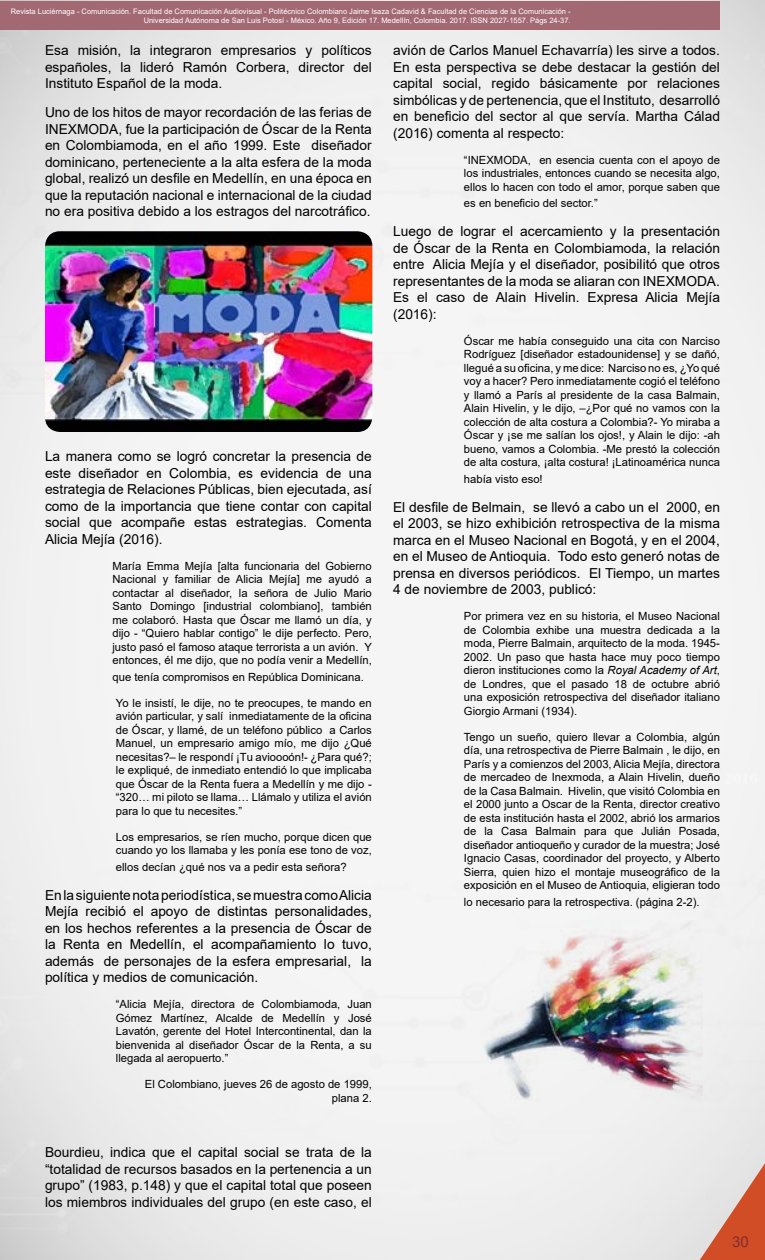
<style>
.page{position:relative;width:765px;height:1260px;background:#fff}
.page>*{position:absolute;margin:0;border:0;box-sizing:border-box;transform-origin:0 0}
.t1{font:15px "Arial";color:#812c2d}
.t2{font:13.75px/16.5px "Arial";color:#000;text-align:justify}
.t3{font:11.25px/13.5px "Arial";color:#000;text-align:justify}
.t4{font:7.5px/9px "Arial";color:#fff;text-align:right}
.s1{font-style:italic}
</style>
<div class="page">
<img style="left:0;top:0;width:765px;height:1260px">
<div style="left:1px;top:1px;width:719px;height:28px;background:#a36973"></div>
<svg style="left:683px;top:1132px;width:82px;height:128px;background:#dfb8ac"></svg>
<img style="left:45px;top:231px;width:327px;height:201px">
<img style="left:461px;top:921px;width:241px;height:190px">
<p class="t4" style="left:11px;top:6px;width:561px">Revista Luciérnaga - Comunicación. Facultad de Comunicación Audiovisual - Politécnico Colombiano Jaime Isaza Cadavid &amp; Facultad de Ciencias de la Comunicación -<br>Universidad Autónoma de San Luis Potosí - México. Año 9, Edición 17. Medellín, Colombia. 2017. ISSN 2027-1557. Págs 24-37.</p>
<p class="t2" style="left:45px;top:42px;width:328px">Esa misión, la integraron empresarios y políticos españoles, la lideró Ramón Corbera, director del Instituto Español de la moda.</p>
<p class="t2" style="left:45px;top:104px;width:328px">Uno de los hitos de mayor recordación de las ferias de INEXMODA, fue la participación de Óscar de la Renta en Colombiamoda, en el año 1999. Este diseñador dominicano, perteneciente a la alta esfera de la moda global, realizó un desfile en Medellín, en una época en que la reputación nacional e internacional de la ciudad no era positiva debido a los estragos del narcotráfico.</p>
<p class="t2" style="left:45px;top:448px;width:328px">La manera como se logró concretar la presencia de este diseñador en Colombia, es evidencia de una estrategia de Relaciones Públicas, bien ejecutada, así como de la importancia que tiene contar con capital social que acompañe estas estrategias. Comenta Alicia Mejía (2016).</p>
<p class="t3" style="left:112px;top:559px;width:261px">María Emma Mejía [alta funcionaria del Gobierno Nacional y familiar de Alicia Mejía] me ayudó a contactar al diseñador, la señora de Julio Mario Santo Domingo [industrial colombiano], también me colaboró. Hasta que Óscar me llamó un día, y dijo - “Quiero hablar contigo” le dije perfecto. Pero, justo pasó el famoso ataque terrorista a un avión. Y entonces, él me dijo, que no podía venir a Medellín,</p>
<p class="t3" style="left:112px;top:670px;width:253px">que tenía compromisos en República Dominicana.</p>
<p class="t3" style="left:116px;top:696px;width:257px">Yo le insistí, le dije, no te preocupes, te mando en avión particular, y salí inmediatamente de la oficina de Óscar, y llamé, de un teléfono público a Carlos Manuel, un empresario amigo mío, me dijo ¿Qué necesitas?– le respondí ¡Tu avioooón!- ¿Para qué?; le expliqué, de inmediato entendió lo que implicaba que Óscar de la Renta fuera a Medellín y me dijo - “320… mi piloto se llama… Llámalo y utiliza el avión para lo que tu necesites.”</p>
<p class="t3" style="left:116px;top:830px;width:258px">Los empresarios, se ríen mucho, porque dicen que cuando yo los llamaba y les ponía ese tono de voz,</p>
<p class="t3" style="left:116px;top:860px;width:232px">ellos decían ¿qué nos va a pedir esta señora?</p>
<p class="t2" style="left:45px;top:886px;width:328px">En la siguiente nota periodística, se muestra como Alicia Mejía recibió el apoyo de distintas personalidades, en los hechos referentes a la presencia de Óscar de la Renta en Medellín, el acompañamiento lo tuvo, además de personajes de la esfera empresarial, la política y medios de comunicación.</p>
<p class="t3" style="left:116px;top:997px;width:257px">“Alicia Mejía, directora de Colombiamoda, Juan Gómez Martínez, Alcalde de Medellín y José Lavatón, gerente del Hotel Intercontinental, dan la bienvenida al diseñador Óscar de la Renta, a su llegada al aeropuerto.”</p>
<p class="t3" style="left:145px;top:1077px;width:229px;text-align:right">El Colombiano, jueves 26 de agosto de 1999, plana 2.</p>
<p class="t2" style="left:393px;top:42px;width:328px">avión de Carlos Manuel Echavarría) les sirve a todos.<br>En esta perspectiva se debe destacar la gestión del capital social, regido básicamente por relaciones simbólicas y de pertenencia, que el Instituto, desarrolló en beneficio del sector al que servía. Martha Cálad (2016) comenta al respecto:</p>
<p class="t3" style="left:464px;top:153px;width:257px">“INEXMODA, en esencia cuenta con el apoyo de los industriales, entonces cuando se necesita algo, ellos lo hacen con todo el amor, porque saben que</p>
<p class="t3" style="left:464px;top:196px;width:135px">es en beneficio del sector.”</p>
<p class="t2" style="left:393px;top:223px;width:328px">Luego de lograr el acercamiento y la presentación de Óscar de la Renta en Colombiamoda, la relación entre Alicia Mejía y el diseñador, posibilitó que otros representantes de la moda se aliaran con INEXMODA.<br>Es el caso de Alain Hivelin. Expresa Alicia Mejía (2016):</p>
<p class="t3" style="left:464px;top:334px;width:258px">Óscar me había conseguido una cita con Narciso Rodríguez [diseñador estadounidense] y se dañó, llegué a su oficina, y me dice: Narciso no es, ¿Yo qué voy a hacer? Pero inmediatamente cogió el teléfono y llamó a París al presidente de la casa Balmain, Alain Hivelin, y le dijo, –¿Por qué no vamos con la colección de alta costura a Colombia?- Yo miraba a Óscar y ¡se me salían los ojos!, y Alain le dijo: -ah bueno, vamos a Colombia. -Me prestó la colección de alta costura, ¡alta costura! ¡Latinoamérica nunca</p>
<p class="t3" style="left:464px;top:472px;width:80px">había visto eso!</p>
<p class="t2" style="left:393px;top:498px;width:328px">El desfile de Belmain, se llevó a cabo un el 2000, en el 2003, se hizo exhibición retrospectiva de la misma marca en el Museo Nacional en Bogotá, y en el 2004, en el Museo de Antioquia. Todo esto generó notas de prensa en diversos periódicos. El Tiempo, un martes 4 de noviembre de 2003, publicó:</p>
<p class="t3" style="left:464px;top:609px;width:257px">Por primera vez en su historia, el Museo Nacional de Colombia exhibe una muestra dedicada a la moda, Pierre Balmain, arquitecto de la moda. 1945- 2002. Un paso que hasta hace muy poco tiempo dieron instituciones como la <span class="s1">Royal Academy of Art</span>, de Londres, que el pasado 18 de octubre abrió una exposición retrospectiva del diseñador italiano Giorgio Armani (1934).</p>
<p class="t3" style="left:464px;top:730px;width:258px">Tengo un sueño, quiero llevar a Colombia, algún día, una retrospectiva de Pierre Balmain , le dijo, en París y a comienzos del 2003, Alicia Mejía, directora de mercadeo de Inexmoda, a Alain Hivelin, dueño de la Casa Balmain. Hivelin, que visitó Colombia en el 2000 junto a Oscar de la Renta, director creativo de esta institución hasta el 2002, abrió los armarios de la Casa Balmain para que Julián Posada, diseñador antioqueño y curador de la muestra; José Ignacio Casas, coordinador del proyecto, y Alberto Sierra, quien hizo el montaje museográfico de la exposición en el Museo de Antioquia, eligieran todo</p>
<p class="t3" style="left:464px;top:895px;width:237px">lo necesario para la retrospectiva. (página 2-2).</p>
<p class="t2" style="left:45px;top:1144px;width:328px">Bourdieu, indica que el capital social se trata de la “totalidad de recursos basados en la pertenencia a un grupo” (1983, p.148) y que el capital total que poseen los miembros individuales del grupo (en este caso, el</p>
<h1 class="t1" style="left:732px;top:1231px;width:18px">30</h1>
</div>
